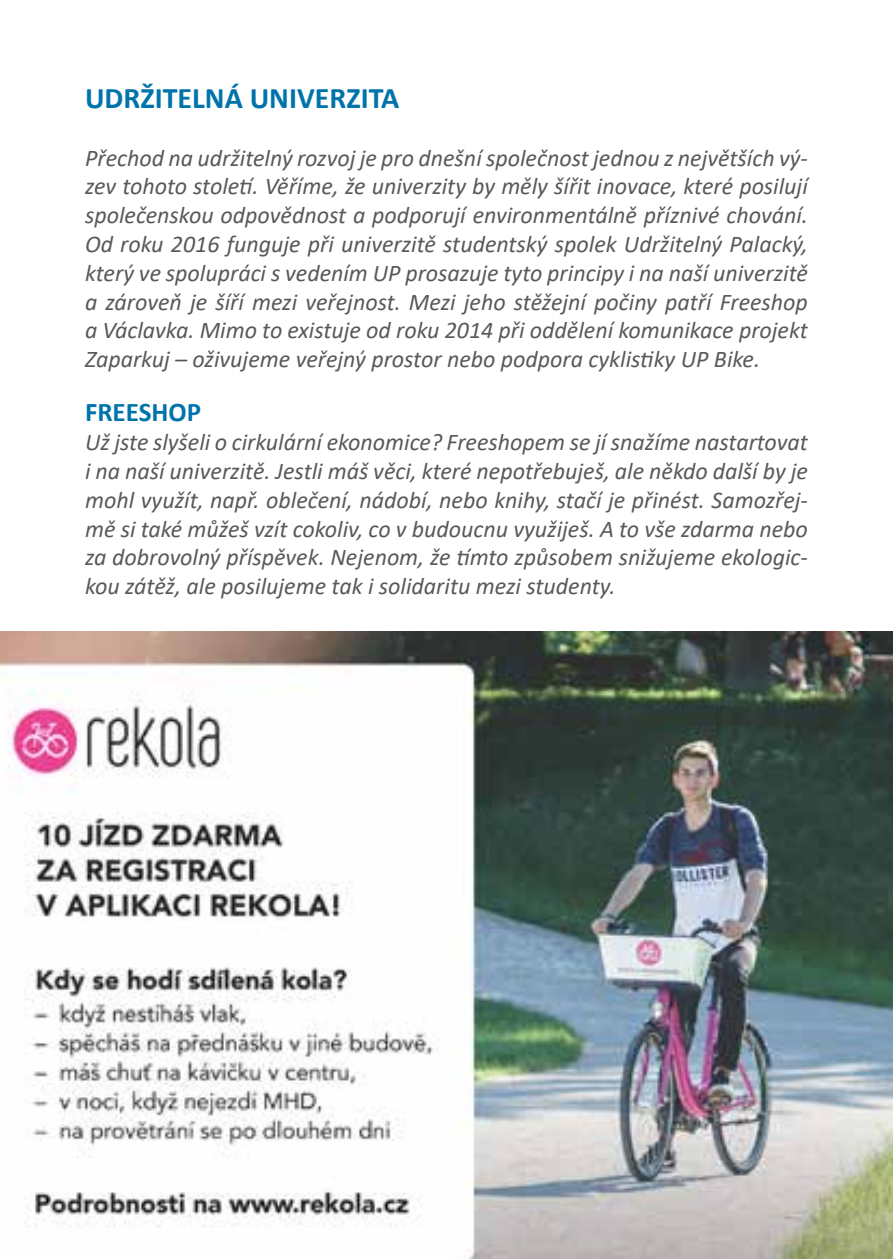
<style>
.page{position:relative;width:893px;height:1259px;background:#fff}
.page>*{position:absolute;margin:0;border:0;box-sizing:border-box;transform-origin:0 0}
.t1{font:700 30px "Calibri";color:#0073ab}
.t2{font:700 27px "Calibri";color:#0073ab}
.t3{font:italic 24px/28.8px "Calibri";color:#58595b;text-align:justify}
</style>
<div class="page">
<img style="left:0;top:631px;width:893px;height:628px">
<p class="t1" style="left:85px;top:77px;width:316px">UDRŽITELNÁ UNIVERZITA</p>
<p class="t3" style="left:85px;top:142px;width:724px">Přechod na udržitelný rozvoj je pro dnešní společnost jednou z největších vý&shy;zev tohoto století. Věříme, že univerzity by měly šířit inovace, které posilují společenskou odpovědnost a podporují environmentálně příznivé chování.<br>Od roku 2016 funguje při univerzitě studentský spolek Udržitelný Palacký, který ve spolupráci s vedením UP prosazuje tyto principy i na naší univerzitě a zároveň je šíří mezi veřejnost. Mezi jeho stěžejní počiny patří Freeshop a Václavka. Mimo to existuje od roku 2014 při oddělení komunikace projekt Zaparkuj – oživujeme veřejný prostor nebo podpora cyklistiky UP Bike.</p>
<p class="t2" style="left:85px;top:393px;width:118px">FREESHOP</p>
<p class="t3" style="left:85px;top:427px;width:724px">Už jste slyšeli o cirkulární ekonomice? Freeshopem se jí snažíme nastartovat i na naší univerzitě. Jestli máš věci, které nepotřebuješ, ale někdo další by je mohl využít, např. oblečení, nádobí, nebo knihy, stačí je přinést. Samozřej&shy;mě si také můžeš vzít cokoliv, co v budoucnu využiješ. A to vše zdarma nebo za dobrovolný příspěvek. Nejenom, že tímto způsobem snižujeme ekologic&shy;kou zátěž, ale posilujeme tak i solidaritu mezi studenty.</p>
</div>
